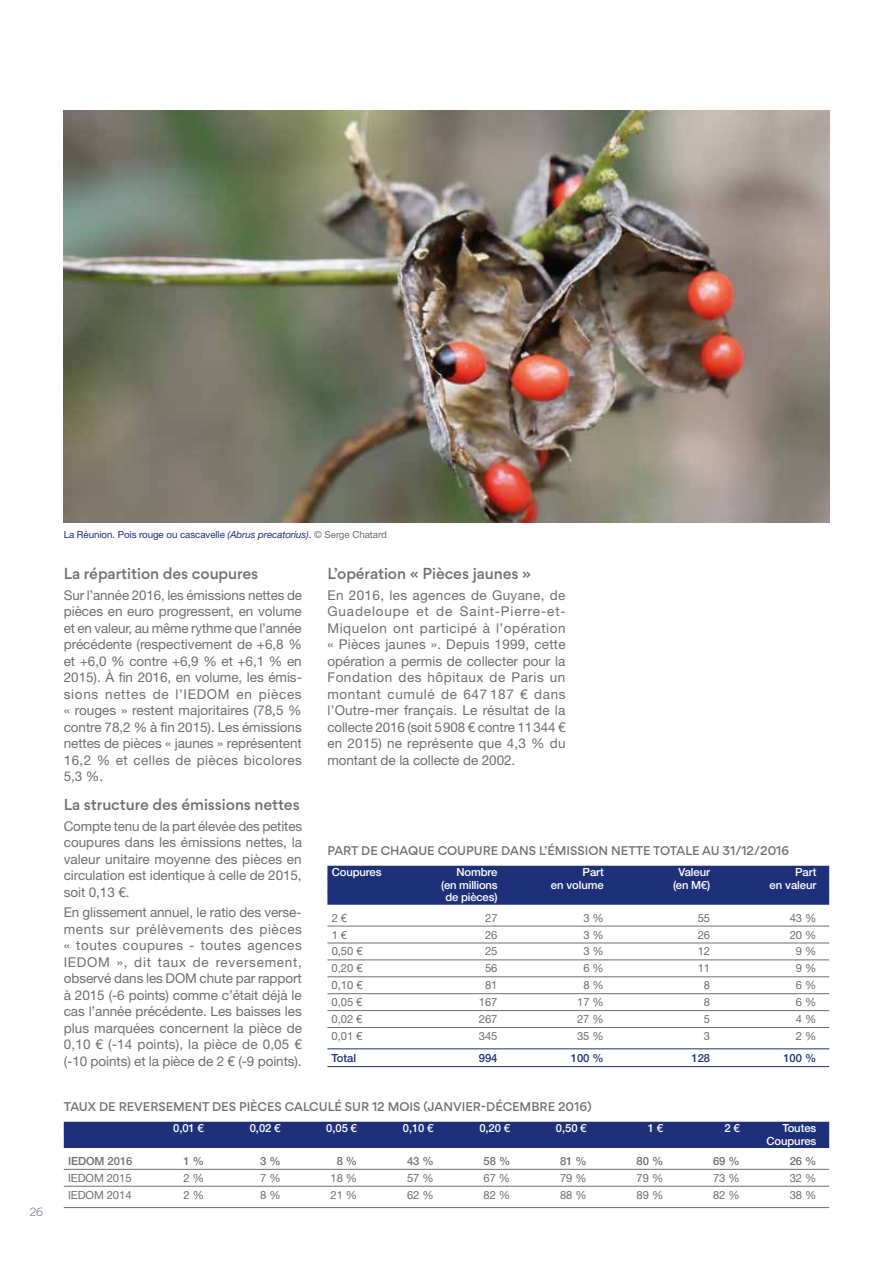
<style>
.page{position:relative;width:893px;height:1263px;background:#fff}
.page>*{position:absolute;margin:0;border:0;box-sizing:border-box;transform-origin:0 0}
.t1{font:500 14.25px "Gordita";letter-spacing:-.005em;color:#706f6f}
.t2{font:13.5px/16.5px "Helvetica Neue LT Std";letter-spacing:-.005em;color:#706f6f;text-align:justify}
.t3{font:11.25px "Helvetica Neue LT Std";letter-spacing:-.005em;color:#706f6f}
.t4{font:500 11.25px "Gordita";color:#706f6f}
.t5{font:500 11.25px/12.8px "Helvetica Neue LT Std";letter-spacing:-.005em;color:#fff;text-align:right}
.t6{font:500 11.25px "Helvetica Neue LT Std";letter-spacing:-.005em;color:#706f6f}
.t7{font:500 11.25px "Helvetica Neue LT Std";letter-spacing:-.005em;color:#1e307a}
.t8{font:300 10.5px "Gordita";color:#1e307a}
.t9{font:9.75px "Helvetica Neue LT Std";letter-spacing:-.005em;color:#1e307a}
.s1{font-style:italic}
.s2{color:#706f6f}
</style>
<div class="page">
<div style="left:64px;top:1122px;width:765px;height:13px;background:#1e307a"></div>
<div style="left:64px;top:1134px;width:765px;height:14px;background:#1e307a"></div>
<hr style="left:64px;top:1169px;width:765px;height:1px;background:#706f6f">
<hr style="left:64px;top:1186px;width:765px;height:1px;background:#706f6f">
<hr style="left:64px;top:1207px;width:765px;height:1px;background:#706f6f">
<div style="left:327px;top:866px;width:502px;height:13px;background:#1e307a"></div>
<div style="left:327px;top:878px;width:502px;height:14px;background:#1e307a"></div>
<div style="left:327px;top:891px;width:502px;height:14px;background:#1e307a"></div>
<hr style="left:327px;top:926px;width:502px;height:1px;background:#706f6f">
<hr style="left:327px;top:943px;width:502px;height:1px;background:#706f6f">
<hr style="left:327px;top:960px;width:502px;height:1px;background:#706f6f">
<hr style="left:327px;top:976px;width:502px;height:1px;background:#706f6f">
<hr style="left:327px;top:993px;width:502px;height:1px;background:#706f6f">
<hr style="left:327px;top:1010px;width:502px;height:1px;background:#706f6f">
<hr style="left:327px;top:1027px;width:502px;height:1px;background:#706f6f">
<hr style="left:327px;top:1048px;width:502px;height:1px;background:#1e307a">
<hr style="left:327px;top:1066px;width:502px;height:1px;background:#1e307a">
<img style="left:64px;top:111px;width:765px;height:411px">
<p class="t8" style="left:30px;top:1204px;width:15px">26</p>
<p class="t9" style="left:64px;top:528px;width:325px">La Réunion. Pois rouge ou cascavelle <span class="s1">(Abrus precatorius)</span>. <span class="s2">© Serge Chatard</span></p>
<p class="t1" style="left:64px;top:563px;width:196px">La répartition des coupures</p>
<p class="t2" style="left:64px;top:586px;width:240px">Sur l’année 2016, les émissions nettes de pièces en euro progressent, en volume et en valeur, au même rythme que l’année précédente (respectivement de +6,8 % et +6,0 % contre +6,9 % et +6,1 % en 2015). À fin 2016, en volume, les émis&shy;sions nettes de l’IEDOM en pièces « rouges » restent majoritaires (78,5 % contre 78,2 % à fin 2015). Les émissions nettes de pièces « jaunes » représentent 16,2 % et celles de pièces bicolores 5,3 %.</p>
<p class="t1" style="left:64px;top:794px;width:237px">La structure des émissions nettes</p>
<p class="t2" style="left:64px;top:817px;width:240px">Compte tenu de la part élevée des petites coupures dans les émissions nettes, la valeur unitaire moyenne des pièces en circulation est identique à celle de 2015, soit 0,13 €.</p>
<p class="t2" style="left:64px;top:904px;width:240px">En glissement annuel, le ratio des verse&shy;ments sur prélèvements des pièces « toutes coupures - toutes agences IEDOM », dit taux de reversement, observé dans les DOM chute par rapport à 2015 (-6 points) comme c’était déjà le cas l’année précédente. Les baisses les plus marquées concernent la pièce de 0,10 € (-14 points), la pièce de 0,05 € (-10 points) et la pièce de 2 € (-9 points).</p>
<p class="t1" style="left:327px;top:563px;width:205px">L’opération « Pièces jaunes »</p>
<p class="t2" style="left:327px;top:586px;width:240px">En 2016, les agences de Guyane, de Guadeloupe et de Saint-Pierre-et-Miquelon ont participé à l’opération « Pièces jaunes ». Depuis 1999, cette opération a permis de collecter pour la Fondation des hôpitaux de Paris un montant cumulé de 647 187 € dans l’Outre-mer français. Le résultat de la collecte 2016 (soit 5908 € contre 11344 € en 2015) ne représente que 4,3 % du montant de la collecte de 2002.</p>
<p class="t4" style="left:327px;top:842px;width:463px">PART DE CHAQUE COUPURE DANS L’ÉMISSION NETTE TOTALE AU 31/12/2016</p>
<p class="t5" style="left:332px;top:865px;width:51px">Coupures</p>
<p class="t5" style="left:456px;top:865px;width:43px">Nombre</p>
<p class="t5" style="left:583px;top:865px;width:23px">Part</p>
<p class="t5" style="left:679px;top:865px;width:33px">Valeur</p>
<p class="t5" style="left:795px;top:865px;width:23px">Part</p>
<p class="t5" style="left:441px;top:878px;width:58px">(en millions</p>
<p class="t5" style="left:551px;top:878px;width:55px">en volume</p>
<p class="t5" style="left:673px;top:878px;width:39px">(en M€)</p>
<p class="t5" style="left:770px;top:878px;width:48px">en valeur</p>
<p class="t5" style="left:445px;top:891px;width:53px">de pièces)</p>
<p class="t3" style="left:332px;top:911px;width:17px">2 €</p>
<p class="t3" style="left:485px;top:911px;width:14px">27</p>
<p class="t3" style="left:583px;top:911px;width:22px">3 %</p>
<p class="t3" style="left:698px;top:911px;width:14px">55</p>
<p class="t3" style="left:790px;top:911px;width:28px">43 %</p>
<p class="t3" style="left:332px;top:928px;width:17px">1 €</p>
<p class="t3" style="left:485px;top:928px;width:14px">26</p>
<p class="t3" style="left:583px;top:928px;width:22px">3 %</p>
<p class="t3" style="left:698px;top:928px;width:14px">26</p>
<p class="t3" style="left:790px;top:928px;width:28px">20 %</p>
<p class="t3" style="left:332px;top:945px;width:32px">0,50 €</p>
<p class="t3" style="left:485px;top:945px;width:14px">25</p>
<p class="t3" style="left:583px;top:945px;width:22px">3 %</p>
<p class="t3" style="left:698px;top:945px;width:14px">12</p>
<p class="t3" style="left:796px;top:945px;width:22px">9 %</p>
<p class="t3" style="left:332px;top:962px;width:32px">0,20 €</p>
<p class="t3" style="left:485px;top:962px;width:14px">56</p>
<p class="t3" style="left:583px;top:962px;width:22px">6 %</p>
<p class="t3" style="left:698px;top:962px;width:14px">11</p>
<p class="t3" style="left:796px;top:962px;width:22px">9 %</p>
<p class="t3" style="left:332px;top:978px;width:32px">0,10 €</p>
<p class="t3" style="left:485px;top:978px;width:14px">81</p>
<p class="t3" style="left:583px;top:978px;width:22px">8 %</p>
<p class="t3" style="left:704px;top:978px;width:8px">8</p>
<p class="t3" style="left:796px;top:978px;width:22px">6 %</p>
<p class="t3" style="left:332px;top:995px;width:32px">0,05 €</p>
<p class="t3" style="left:479px;top:995px;width:20px">167</p>
<p class="t3" style="left:577px;top:995px;width:28px">17 %</p>
<p class="t3" style="left:704px;top:995px;width:8px">8</p>
<p class="t3" style="left:796px;top:995px;width:22px">6 %</p>
<p class="t3" style="left:332px;top:1012px;width:32px">0,02 €</p>
<p class="t3" style="left:479px;top:1012px;width:20px">267</p>
<p class="t3" style="left:577px;top:1012px;width:28px">27 %</p>
<p class="t3" style="left:704px;top:1012px;width:8px">5</p>
<p class="t3" style="left:796px;top:1012px;width:22px">4 %</p>
<p class="t3" style="left:332px;top:1029px;width:32px">0,01 €</p>
<p class="t3" style="left:479px;top:1029px;width:20px">345</p>
<p class="t3" style="left:577px;top:1029px;width:28px">35 %</p>
<p class="t3" style="left:704px;top:1029px;width:8px">3</p>
<p class="t3" style="left:796px;top:1029px;width:22px">2 %</p>
<p class="t7" style="left:332px;top:1051px;width:26px">Total</p>
<p class="t7" style="left:479px;top:1051px;width:20px">994</p>
<p class="t7" style="left:571px;top:1051px;width:34px">100 %</p>
<p class="t7" style="left:691px;top:1051px;width:20px">128</p>
<p class="t7" style="left:783px;top:1051px;width:34px">100 %</p>
<p class="t4" style="left:64px;top:1098px;width:529px">TAUX DE REVERSEMENT DES PIÈCES CALCULÉ SUR 12 MOIS (JANVIER-DÉCEMBRE 2016)</p>
<p class="t5" style="left:173px;top:1121px;width:32px">0,01 €</p>
<p class="t5" style="left:250px;top:1121px;width:32px">0,02 €</p>
<p class="t5" style="left:326px;top:1121px;width:32px">0,05 €</p>
<p class="t5" style="left:403px;top:1121px;width:32px">0,10 €</p>
<p class="t5" style="left:479px;top:1121px;width:32px">0,20 €</p>
<p class="t5" style="left:556px;top:1121px;width:32px">0,50 €</p>
<p class="t5" style="left:648px;top:1121px;width:17px">1 €</p>
<p class="t5" style="left:724px;top:1121px;width:17px">2 €</p>
<p class="t5" style="left:766px;top:1121px;width:51px">Toutes<br>Coupures</p>
<p class="t6" style="left:68px;top:1154px;width:66px">IEDOM 2016</p>
<p class="t6" style="left:184px;top:1154px;width:22px">1 %</p>
<p class="t6" style="left:260px;top:1154px;width:22px">3 %</p>
<p class="t6" style="left:337px;top:1154px;width:22px">8 %</p>
<p class="t6" style="left:407px;top:1154px;width:28px">43 %</p>
<p class="t6" style="left:484px;top:1154px;width:28px">58 %</p>
<p class="t6" style="left:560px;top:1154px;width:28px">81 %</p>
<p class="t6" style="left:637px;top:1154px;width:28px">80 %</p>
<p class="t6" style="left:713px;top:1154px;width:28px">69 %</p>
<p class="t6" style="left:790px;top:1154px;width:28px">26 %</p>
<p class="t3" style="left:68px;top:1171px;width:65px">IEDOM 2015</p>
<p class="t3" style="left:184px;top:1171px;width:22px">2 %</p>
<p class="t3" style="left:260px;top:1171px;width:22px">7 %</p>
<p class="t3" style="left:330px;top:1171px;width:28px">18 %</p>
<p class="t3" style="left:407px;top:1171px;width:28px">57 %</p>
<p class="t3" style="left:484px;top:1171px;width:28px">67 %</p>
<p class="t3" style="left:560px;top:1171px;width:28px">79 %</p>
<p class="t3" style="left:637px;top:1171px;width:28px">79 %</p>
<p class="t3" style="left:713px;top:1171px;width:28px">73 %</p>
<p class="t3" style="left:790px;top:1171px;width:28px">32 %</p>
<p class="t3" style="left:68px;top:1188px;width:65px">IEDOM 2014</p>
<p class="t3" style="left:184px;top:1188px;width:22px">2 %</p>
<p class="t3" style="left:260px;top:1188px;width:22px">8 %</p>
<p class="t3" style="left:330px;top:1188px;width:28px">21 %</p>
<p class="t3" style="left:407px;top:1188px;width:28px">62 %</p>
<p class="t3" style="left:484px;top:1188px;width:28px">82 %</p>
<p class="t3" style="left:560px;top:1188px;width:28px">88 %</p>
<p class="t3" style="left:637px;top:1188px;width:28px">89 %</p>
<p class="t3" style="left:713px;top:1188px;width:28px">82 %</p>
<p class="t3" style="left:790px;top:1188px;width:28px">38 %</p>
</div>
